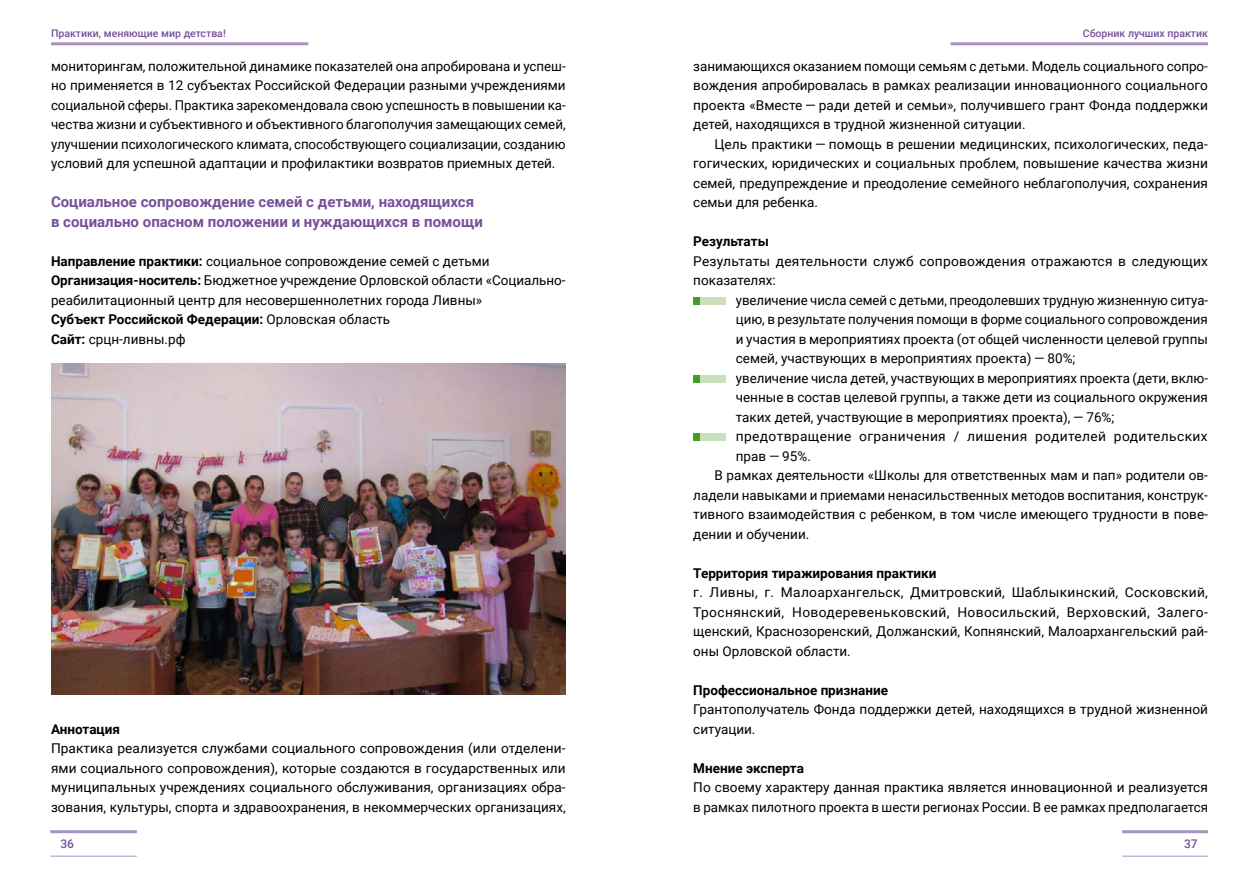
<style>
.page{position:relative;width:1259px;height:893px;background:#fff}
.page>*{position:absolute;margin:0;border:0;box-sizing:border-box;transform-origin:0 0}
.t1{font:700 15px/19.5px "Roboto";color:#77509a}
.t2{font:13.5px/19.5px "Roboto";color:#000;text-align:justify}
.t3{font:700 13.5px "Roboto";color:#000}
.t4{font:13.5px "Roboto";letter-spacing:.025em;color:#000}
.t5{font:500 12px "Roboto";color:#77509a}
.t6{font:500 10.5px "Roboto";color:#77509a}
.s1{font-weight:700}
</style>
<div class="page">
<hr style="left:51px;top:42px;width:257px;height:3px;background:#a892c2">
<hr style="left:950px;top:42px;width:258px;height:3px;background:#a892c2">
<hr style="left:50px;top:830px;width:87px;height:3px;background:#a892c2">
<hr style="left:1122px;top:830px;width:86px;height:3px;background:#a892c2">
<hr style="left:50px;top:856px;width:87px;height:1px;background:#a892c2">
<hr style="left:1122px;top:856px;width:86px;height:1px;background:#a892c2">
<img style="left:51px;top:363px;width:515px;height:332px">
<div style="left:693px;top:297px;width:8px;height:8px;background:#3f9e24"></div>
<div style="left:701px;top:297px;width:25px;height:8px;background:#cbe1bb"></div>
<div style="left:693px;top:375px;width:8px;height:8px;background:#3f9e24"></div>
<div style="left:701px;top:375px;width:25px;height:8px;background:#cbe1bb"></div>
<div style="left:693px;top:434px;width:8px;height:7px;background:#3f9e24"></div>
<div style="left:701px;top:434px;width:25px;height:7px;background:#cbe1bb"></div>
<p class="t6" style="left:51px;top:25px;width:176px">Практики, меняющие мир детства!</p>
<p class="t6" style="left:1083px;top:25px;width:127px">Сборник лучших практик</p>
<p class="t2" style="left:51px;top:55px;width:516px">мониторингам, положительной динамике показателей она апробирована и успеш&shy;но применяется в 12 субъектах Российской Федерации разными учреждениями социальной сферы. Практика зарекомендовала свою успешность в повышении ка&shy;чества жизни и субъективного и объективного благополучия замещающих семей, улучшении психологического климата, способствующего социализации, созданию условий для успешной адаптации и профилактики возвратов приемных детей.</p>
<p class="t1" style="left:51px;top:191px;width:433px">Социальное сопровождение семей с детьми, находящихся в социально опасном положении и нуждающихся в помощи</p>
<p class="t2" style="left:51px;top:250px;width:516px;text-align:left"><span class="s1">Направление практики:</span> социальное сопровождение семей с детьми <span class="s1">Организация-носитель:</span> Бюджетное учреждение Орловской области «Социально&shy;реабилитационный центр для несовершеннолетних города Ливны»<br><span class="s1">Субъект Российской Федерации:</span> Орловская область<br><span class="s1">Сайт:</span> срцн-ливны.рф</p>
<p class="t3" style="left:51px;top:719px;width:70px">Аннотация</p>
<p class="t2" style="left:51px;top:738px;width:516px">Практика реализуется службами социального сопровождения (или отделени&shy;ями социального сопровождения), которые создаются в государственных или муниципальных учреждениях социального обслуживания, организациях обра&shy;зования, культуры, спорта и здравоохранения, в некоммерческих организациях,</p>
<p class="t2" style="left:693px;top:55px;width:516px">занимающихся оказанием помощи семьям с детьми. Модель социального сопро&shy;вождения апробировалась в рамках реализации инновационного социального проекта «Вместе ― ради детей и семьи», получившего грант Фонда поддержки детей, находящихся в трудной жизненной ситуации.</p>
<p class="t2" style="left:693px;top:133px;width:516px;text-indent:21px">Цель практики ― помощь в решении медицинских, психологических, педа&shy;гогических, юридических и социальных проблем, повышение качества жизни семей, предупреждение и преодоление семейного неблагополучия, сохранения семьи для ребенка.</p>
<p class="t3" style="left:693px;top:232px;width:77px">Результаты</p>
<p class="t2" style="left:693px;top:250px;width:516px">Результаты деятельности служб сопровождения отражаются в следующих показателях:</p>
<p class="t2" style="left:736px;top:289px;width:474px">увеличение числа семей с детьми, преодолевших трудную жизненную ситуа-</p>
<p class="t2" style="left:736px;top:309px;width:473px">цию, в результате получения помощи в форме социального сопровождения</p>
<p class="t2" style="left:736px;top:328px;width:473px">и участия в мероприятиях проекта (от общей численности целевой группы</p>
<p class="t2" style="left:736px;top:348px;width:341px">семей, участвующих в мероприятиях проекта) ― 80%;</p>
<p class="t2" style="left:736px;top:367px;width:474px">увеличение числа детей, участвующих в мероприятиях проекта (дети, вклю-</p>
<p class="t2" style="left:736px;top:387px;width:473px">ченные в состав целевой группы, а также дети из социального окружения</p>
<p class="t2" style="left:736px;top:406px;width:380px">таких детей, участвующие в мероприятиях проекта), ― 76%;</p>
<p class="t4" style="left:736px;top:427px;width:473px">предотвращение ограничения / лишения родителей родительских</p>
<p class="t2" style="left:736px;top:445px;width:77px">прав ― 95%.</p>
<p class="t2" style="left:714px;top:465px;width:495px">В рамках деятельности «Школы для ответственных мам и пап» родители ов-</p>
<p class="t2" style="left:693px;top:484px;width:516px">ладели навыками и приемами ненасильственных методов воспитания, конструк-</p>
<p class="t2" style="left:693px;top:504px;width:516px">тивного взаимодействия с ребенком, в том числе имеющего трудности в пове-</p>
<p class="t2" style="left:693px;top:523px;width:118px">дении и обучении.</p>
<p class="t3" style="left:693px;top:563px;width:245px">Территория тиражирования практики</p>
<p class="t2" style="left:693px;top:582px;width:516px">г. Ливны, г. Малоархангельск, Дмитровский, Шаблыкинский, Сосковский, Троснянский, Новодеревеньковский, Новосильский, Верховский, Залего&shy;щенский, Краснозоренский, Должанский, Копнянский, Малоархангельский рай&shy;оны Орловской области.</p>
<p class="t3" style="left:693px;top:680px;width:196px">Профессиональное признание</p>
<p class="t2" style="left:693px;top:699px;width:516px">Грантополучатель Фонда поддержки детей, находящихся в трудной жизненной ситуации.</p>
<p class="t3" style="left:693px;top:758px;width:112px">Мнение эксперта</p>
<p class="t2" style="left:693px;top:777px;width:516px">По своему характеру данная практика является инновационной и реализуется в рамках пилотного проекта в шести регионах России. В ее рамках предполагается</p>
<p class="t5" style="left:60px;top:835px;width:15px">36</p>
<p class="t5" style="left:1184px;top:835px;width:15px">37</p>
</div>
